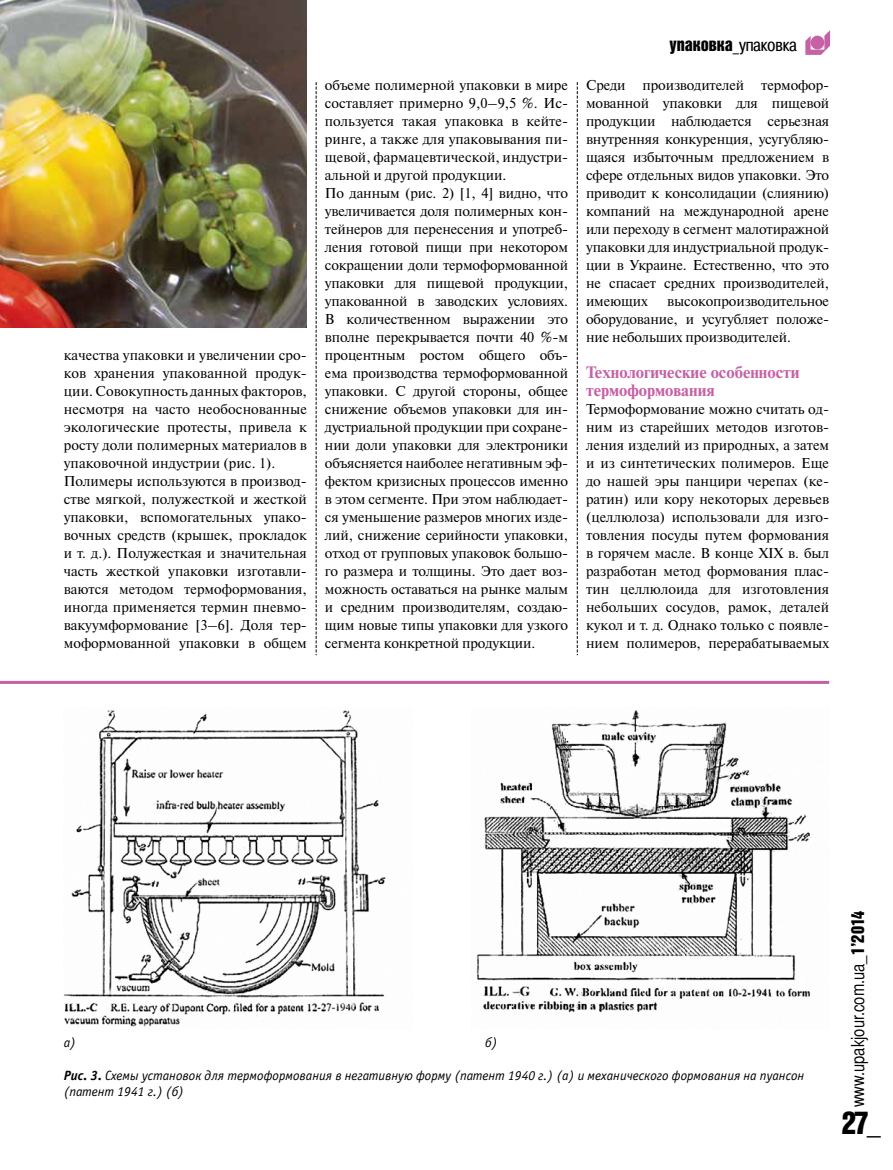
<style>
.page{position:relative;width:893px;height:1170px;background:#fff}
.page>*{position:absolute;margin:0;border:0;box-sizing:border-box;transform-origin:0 0}
.t1{font:31.5px "Bastion Kontrast Alt C";color:#000}
.t2{font:18px "Bastion C";color:#000}
.t3{font:18px "Pragmatica Cond C";color:#000}
.t4{font:700 16.5px/18px "Newton C";color:#c661a5}
.t5{font:14.25px/18px "Newton C";letter-spacing:-.01em;color:#000;text-align:justify}
.t6{font:italic 13.5px/16.5px "Officina Sans C";color:#000}
.s1{font-family:"Bastion Kontrast Alt C"}
.s2{font-weight:700}
</style>
<div class="page">
<svg style="left:805px;top:30px;width:25px;height:25px"></svg>
<hr style="left:0;top:681px;width:829px;height:3px;background:#c661a5">
<img style="left:64px;top:710px;width:746px;height:317px">
<svg style="left:577px;top:82px;width:1px;height:573px"></svg>
<svg style="left:316px;top:82px;width:1px;height:573px"></svg>
<img style="left:0;top:0;width:307px;height:327px">
<p class="t5" style="left:64px;top:346px;width:245px;text-align:left">качества упаковки и увеличении сро&shy;ков хранения упакованной продук&shy;ции. Совокупность данных факторов, несмотря на часто необоснованные экологические протесты, привела к росту доли полимерных материалов в упаковочной индустрии (рис. 1).<br>Полимеры используются в производ&shy;стве мягкой, полужесткой и жесткой упаковки, вспомогательных упако&shy;вочных средств (крышек, прокладок и т. д.). Полужесткая и значительная часть жесткой упаковки изготавли&shy;ваются методом термоформования, иногда применяется термин пневмо&shy;вакуумформование [3–6]. Доля тер&shy;моформованной упаковки в общем</p>
<p class="t3" style="left:669px;top:35px;width:129px"><span class="s1">упаковка</span>_упаковка</p>
<p class="t5" style="left:325px;top:76px;width:245px;text-align:left">объеме полимерной упаковки в мире составляет примерно 9,0–9,5 %. Ис&shy;пользуется такая упаковка в кейте&shy;ринге, а также для упаковывания пи&shy;щевой, фармацевтической, индустри&shy;альной и другой продукции.<br>По данным (рис. 2) [1, 4] видно, что увеличивается доля полимерных кон&shy;тейнеров для перенесения и употреб&shy;ления готовой пищи при некотором сокращении доли термоформованной упаковки для пищевой продукции, упакованной в заводских условиях.<br>В количественном выражении это вполне перекрывается почти 40 %-м процентным ростом общего объ&shy;ема производства термоформованной упаковки. С другой стороны, общее снижение объемов упаковки для ин&shy;дустриальной продукции при сохране&shy;нии доли упаковки для электроники объясняется наиболее негативным эф&shy;фектом кризисных процессов именно в этом сегменте. При этом наблюдает&shy;ся уменьшение размеров многих изде&shy;лий, снижение серийности упаковки, отход от групповых упаковок большо&shy;го размера и толщины. Это дает воз&shy;можность оставаться на рынке малым и средним производителям, создаю&shy;щим новые типы упаковки для узкого сегмента конкретной продукции.</p>
<p class="t5" style="left:586px;top:76px;width:245px">Среди производителей термофор&shy;мованной упаковки для пищевой продукции наблюдается серьезная внутренняя конкуренция, усугубляю&shy;щаяся избыточным предложением в сфере отдельных видов упаковки. Это приводит к консолидации (слиянию) компаний на международной арене или переходу в сегмент малотиражной упаковки для индустриальной продук&shy;ции в Украине. Естественно, что это не спасает средних производителей, имеющих</p>
<p class="t5" style="left:586px;top:292px;width:245px;text-indent:81px">высокопроизводительное оборудование, и усугубляет положе&shy;ние небольших производителей.</p>
<p class="t4" style="left:586px;top:363px;width:215px">Технологические особенности термоформования</p>
<p class="t5" style="left:586px;top:400px;width:245px">Термоформование можно считать од&shy;ним из старейших методов изготов&shy;ления изделий из природных, а затем и из синтетических полимеров. Еще до нашей эры панцири черепах (ке&shy;ратин) или кору некоторых деревьев (целлюлоза) использовали для изго&shy;товления посуды путем формования в горячем масле. В конце XIX в. был разработан метод формования плас&shy;тин целлюлоида для изготовления небольших сосудов, рамок, деталей кукол и т. д. Однако только с появле&shy;нием полимеров, перерабатываемых</p>
<p class="t6" style="left:64px;top:1033px;width:14px">а)</p>
<p class="t6" style="left:485px;top:1033px;width:14px">б)</p>
<p class="t6" style="left:64px;top:1066px;width:742px"><span class="s2">Рис. 3.</span> Схемы установок для термоформования в негативную форму (патент 1940 г.) (а) и механического формования на пуансон (патент 1941 г.) (б)</p>
<p class="t2" style="left:847px;top:1107px;width:198px;rotate:-90deg">www.upakjour.com.ua_<span class="s1">1’2014</span></p>
<h1 class="t1" style="left:842px;top:1106px;width:41px">27_</h1>
</div>
